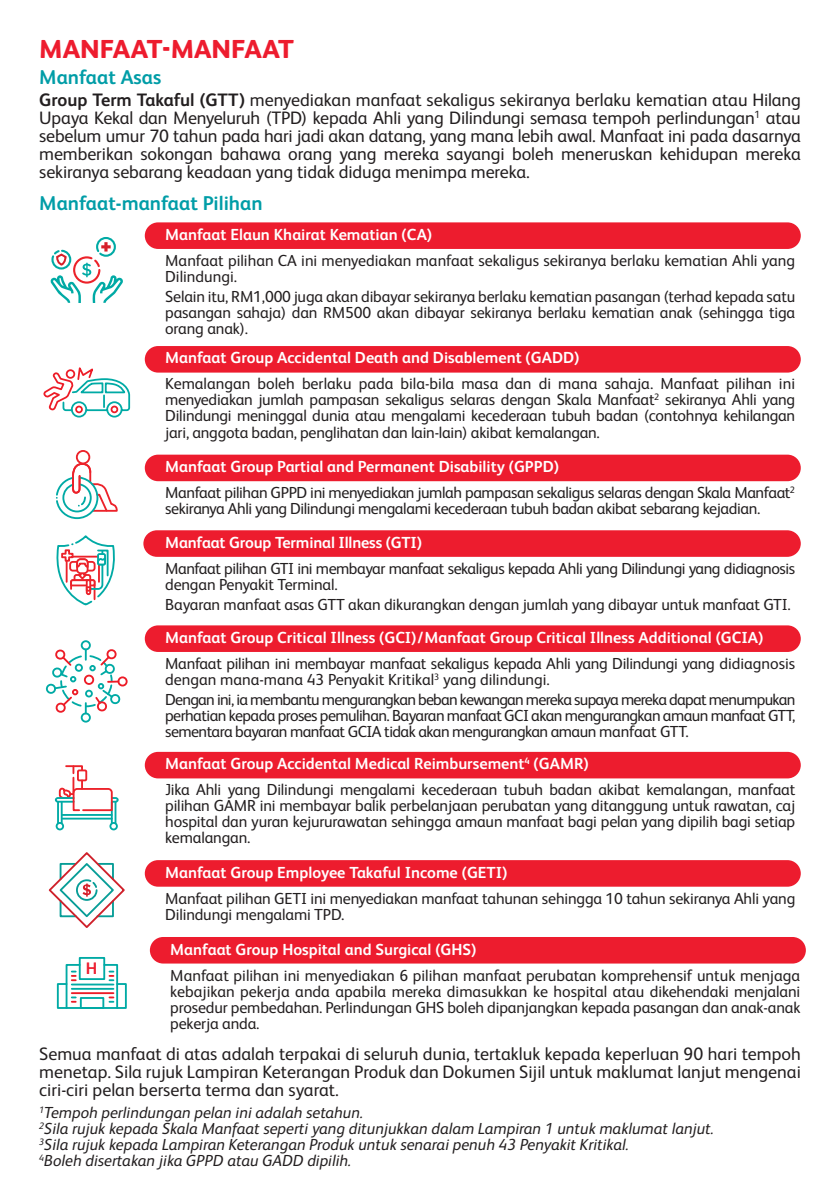
<style>
.page{position:relative;width:840px;height:1191px;background:#fff}
.page>*{position:absolute;margin:0;border:0;box-sizing:border-box;transform-origin:0 0}
.t1{font:800 26px "FS Albert Pro";color:#ed1c2e}
.t2{font:700 20px "FS Albert Pro";color:#009da7}
.t3{font:18px/18px "FS Albert Pro";letter-spacing:-.005em;color:#231f20;text-align:justify}
.t4{font:700 16.6px "FS Albert Pro";color:#ed1c2e}
.t5{font:16px/16px "FS Albert Pro";letter-spacing:-.01em;color:#231f20;text-align:justify}
.t6{font:700 16px "FS Albert Pro";color:#fff}
.t7{font:italic 16px/16px "FS Albert Pro";color:#231f20}
.t8{font:16px/16px "FS Albert Pro";letter-spacing:-.03em;color:#231f20}
.s1{font-weight:700}
.s2{font-weight:700;color:#fff}
</style>
<div class="page">
<div style="left:79px;top:957px;width:26px;height:23px;border:2px solid #00aaa5"></div>
<div style="left:116px;top:983px;width:11px;height:26px;border:2px solid #00aaa5"></div>
<div style="left:57px;top:983px;width:10px;height:26px;border:2px solid #00aaa5"></div>
<svg style="left:65px;top:963px;width:54px;height:46px"></svg>
<div style="left:150px;top:937px;width:655px;height:26px;background:#ed1c2e;border-radius:13px"></div>
<svg style="left:48px;top:852px;width:77px;height:76px"></svg>
<div style="left:145px;top:860px;width:655px;height:26px;background:#ed1c2e;border-radius:13px"></div>
<div style="left:76px;top:450px;width:14px;height:14px;border:2px solid #ec222a;border-radius:50%"></div>
<div style="left:145px;top:454px;width:655px;height:27px;background:#ed1c2e;border-radius:13px"></div>
<svg style="left:50px;top:237px;width:73px;height:66px"></svg>
<div style="left:145px;top:222px;width:655px;height:27px;background:#ed1c2e;border-radius:13px"></div>
<svg style="left:43px;top:367px;width:88px;height:51px"></svg>
<div style="left:145px;top:346px;width:655px;height:26px;background:#ed1c2e;border-radius:13px"></div>
<div style="left:56px;top:822px;width:8px;height:8px;border:2px solid #00aaa5;border-radius:50%"></div>
<div style="left:109px;top:822px;width:9px;height:8px;border:2px solid #00aaa5;border-radius:50%"></div>
<hr style="left:57px;top:802px;width:2px;height:21px;background:#00aaa5">
<hr style="left:61px;top:802px;width:2px;height:21px;background:#00aaa5">
<hr style="left:62px;top:814px;width:50px;height:2px;background:#00aaa5">
<hr style="left:62px;top:817px;width:50px;height:2px;background:#00aaa5">
<hr style="left:111px;top:802px;width:2px;height:21px;background:#00aaa5">
<hr style="left:114px;top:802px;width:2px;height:21px;background:#00aaa5">
<svg style="left:54px;top:765px;width:65px;height:47px"></svg>
<div style="left:145px;top:752px;width:655px;height:26px;background:#ed1c2e;border-radius:13px"></div>
<div style="left:81px;top:640px;width:10px;height:10px;border:2px solid #00aaa5;border-radius:50%"></div>
<div style="left:46px;top:683px;width:10px;height:11px;border:2px solid #00aaa5;border-radius:50%"></div>
<div style="left:81px;top:712px;width:10px;height:10px;border:2px solid #00aaa5;border-radius:50%"></div>
<div style="left:117px;top:676px;width:11px;height:10px;border:2px solid #ed1c27;border-radius:50%"></div>
<svg style="left:51px;top:647px;width:71px;height:68px"></svg>
<div style="left:145px;top:625px;width:655px;height:27px;background:#ed1c2e;border-radius:13px"></div>
<div style="left:143px;top:530px;width:657px;height:27px;background:#ed1c2e;border-radius:13px"></div>
<svg style="left:56px;top:463px;width:62px;height:143px"></svg>
<h1 class="t1" style="left:39px;top:29px;width:256px">MANFAAT-MANFAAT</h1>
<p class="t2" style="left:39px;top:63px;width:123px">Manfaat Asas</p>
<p class="t3" style="left:39px;top:90px;width:762px"><span class="s1">Group Term Takaful (GTT)</span> menyediakan manfaat sekaligus sekiranya berlaku kematian atau Hilang Upaya Kekal dan Menyeluruh (TPD) kepada Ahli yang Dilindungi semasa tempoh perlindungan<sup>1</sup> atau sebelum umur 70 tahun pada hari jadi akan datang, yang mana lebih awal. Manfaat ini pada dasarnya memberikan sokongan bahawa orang yang mereka sayangi boleh meneruskan kehidupan mereka sekiranya sebarang keadaan yang tidak diduga menimpa mereka.</p>
<p class="t2" style="left:39px;top:189px;width:225px">Manfaat-manfaat Pilihan</p>
<p class="t6" style="left:165px;top:223px;width:268px">Manfaat Elaun Khairat Kematian (CA)</p>
<p class="t5" style="left:165px;top:251px;width:631px">Manfaat pilihan CA ini menyediakan manfaat sekaligus sekiranya berlaku kematian Ahli yang<br>Dilindungi.</p>
<p class="t5" style="left:165px;top:287px;width:631px">Selain itu, RM1,000 juga akan dibayar sekiranya berlaku kematian pasangan (terhad kepada satu pasangan sahaja) dan RM500 akan dibayar sekiranya berlaku kematian anak (sehingga tiga orang anak).</p>
<p class="t6" style="left:165px;top:347px;width:415px">Manfaat Group Accidental Death and Disablement (GADD)</p>
<p class="t5" style="left:165px;top:375px;width:631px">Kemalangan boleh berlaku pada bila-bila masa dan di mana sahaja. Manfaat pilihan ini menyediakan jumlah pampasan sekaligus selaras dengan Skala Manfaat<sup>2</sup> sekiranya Ahli yang Dilindungi meninggal dunia atau mengalami kecederaan tubuh badan (contohnya kehilangan jari, anggota badan, penglihatan dan lain-lain) akibat kemalangan.</p>
<p class="t5" style="left:165px;top:452px;width:631px;line-height:26px"><span class="s2">Manfaat Group Partial and Permanent Disability (GPPD)<br></span>Manfaat pilihan GPPD ini menyediakan jumlah pampasan sekaligus selaras dengan Skala Manfaat<sup>2</sup></p>
<p class="t5" style="left:165px;top:499px;width:596px">sekiranya Ahli yang Dilindungi mengalami kecederaan tubuh badan akibat sebarang kejadian.</p>
<p class="t6" style="left:165px;top:531px;width:258px">Manfaat Group Terminal Illness (GTI)</p>
<p class="t8" style="left:165px;top:559px;width:631px">Manfaat pilihan GTI ini membayar manfaat sekaligus kepada Ahli yang Dilindungi yang didiagnosis dengan Penyakit Terminal.</p>
<p class="t5" style="left:165px;top:595px;width:626px">Bayaran manfaat asas GTT akan dikurangkan dengan jumlah yang dibayar untuk manfaat GTI.</p>
<p class="t6" style="left:165px;top:626px;width:599px">Manfaat Group Critical Illness (GCI)/Manfaat Group Critical Illness Additional (GCIA)</p>
<p class="t5" style="left:165px;top:654px;width:631px">Manfaat pilihan ini membayar manfaat sekaligus kepada Ahli yang Dilindungi yang didiagnosis dengan mana-mana 43 Penyakit Kritikal<sup>3</sup> yang dilindungi.</p>
<p class="t5" style="left:165px;top:690px;width:631px">Dengan ini, ia membantu mengurangkan beban kewangan mereka supaya mereka dapat menumpukan perhatian kepada proses pemulihan. Bayaran manfaat GCI akan mengurangkan amaun manfaat GTT, sementara bayaran manfaat GCIA tidak akan mengurangkan amaun manfaat GTT.</p>
<p class="t5" style="left:165px;top:749px;width:631px;line-height:26px"><span class="s2">Manfaat Group Accidental Medical Reimbursement</span><sup>4</sup> <span class="s2">(GAMR)<br></span>Jika Ahli yang Dilindungi mengalami kecederaan tubuh badan akibat kemalangan, manfaat</p>
<p class="t5" style="left:165px;top:796px;width:631px">pilihan GAMR ini membayar balik perbelanjaan perubatan yang ditanggung untuk rawatan, caj hospital dan yuran kejururawatan sehingga amaun manfaat bagi pelan yang dipilih bagi setiap kemalangan.</p>
<p class="t4" style="left:86px;top:957px;width:13px">H</p>
<p class="t6" style="left:165px;top:860px;width:343px">Manfaat Group Employee Takaful Income (GETI)</p>
<p class="t5" style="left:165px;top:889px;width:631px">Manfaat pilihan GETI ini menyediakan manfaat tahunan sehingga 10 tahun sekiranya Ahli yang<br>Dilindungi mengalami TPD.</p>
<p class="t6" style="left:170px;top:938px;width:307px">Manfaat Group Hospital and Surgical (GHS)</p>
<p class="t5" style="left:170px;top:966px;width:631px">Manfaat pilihan ini menyediakan 6 pilihan manfaat perubatan komprehensif untuk menjaga kebajikan pekerja anda apabila mereka dimasukkan ke hospital atau dikehendaki menjalani prosedur pembedahan. Perlindungan GHS boleh dipanjangkan kepada pasangan dan anak-anak pekerja anda.</p>
<p class="t3" style="left:39px;top:1043px;width:762px">Semua manfaat di atas adalah terpakai di seluruh dunia, tertakluk kepada keperluan 90 hari tempoh menetap. Sila rujuk Lampiran Keterangan Produk dan Dokumen Sijil untuk maklumat lanjut mengenai ciri-ciri pelan berserta terma dan syarat.</p>
<p class="t7" style="left:39px;top:1103px;width:676px"><sup>1</sup>Tempoh perlindungan pelan ini adalah setahun.<br><sup>2</sup>Sila rujuk kepada Skala Manfaat seperti yang ditunjukkan dalam Lampiran 1 untuk maklumat lanjut.<br><sup>3</sup>Sila rujuk kepada Lampiran Keterangan Produk untuk senarai penuh 43 Penyakit Kritikal.<br><sup>4</sup>Boleh disertakan jika GPPD atau GADD dipilih.</p>
</div>
